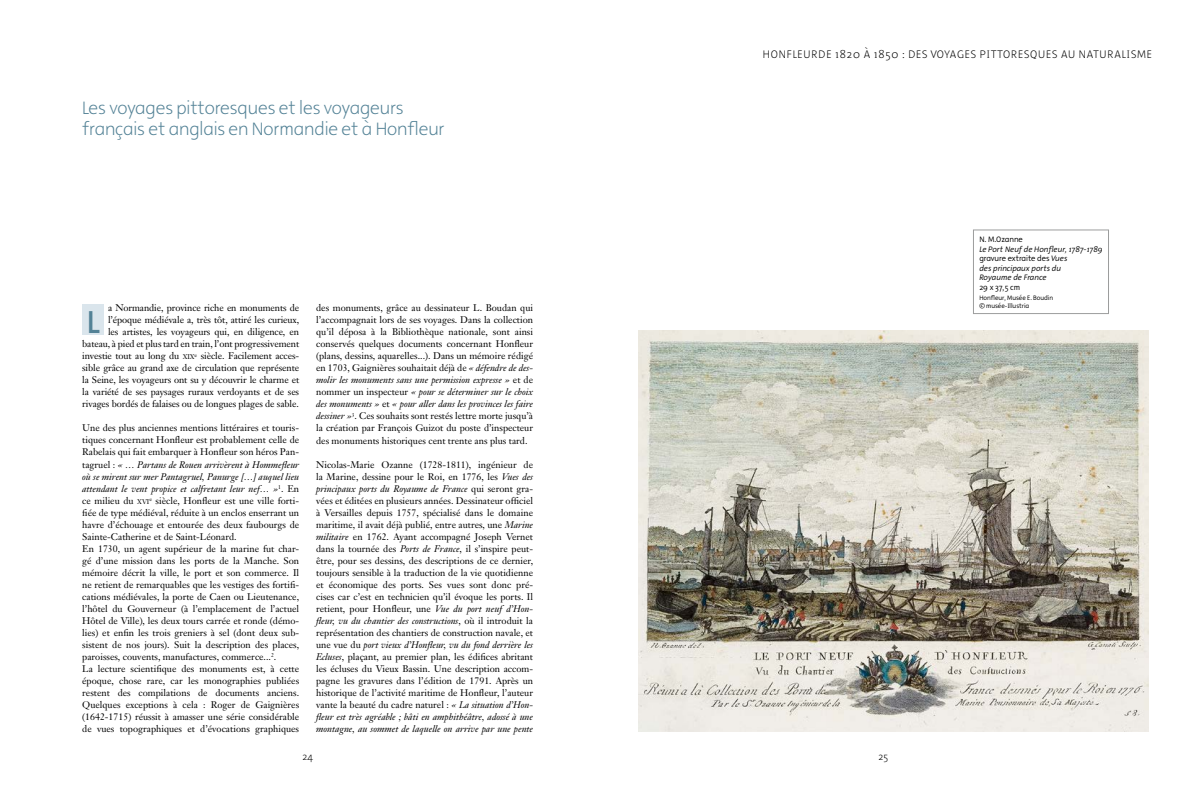
<style>
.page{position:relative;width:1191px;height:794px;background:#fff}
.page>*{position:absolute;margin:0;border:0;box-sizing:border-box;transform-origin:0 0}
.t1{font:32.6px "Malcom";color:#538296}
.t2{font:300 18px/21.6px "Malcom";color:#538296}
.t3{font:300 11px "Malcom";letter-spacing:.075em;color:#000}
.t4{font:300 10px "Malcom";color:#000}
.t5{font:9.5px/12px "Janson Text";color:#000;text-align:justify}
.t6{font:italic 300 8px/9.6px "Malcom";color:#000}
.t7{font:300 8px "Malcom";color:#000}
.t8{font:300 6.5px/7.8px "Malcom";color:#000}
.s1{font-size:6.7px}
.s2{font-style:italic}
.s3{font-style:normal}
</style>
<div class="page">
<img style="left:638px;top:331px;width:510px;height:400px">
<div style="left:973px;top:230px;width:135px;height:84px;border:1px solid #9c9d9d"></div>
<div style="left:82px;top:304px;width:22px;height:31px;background:#dae5ec"></div>
<h2 class="t2" style="left:82px;top:97px;width:364px">Les voyages pittoresques et les voyageurs français et anglais en Normandie et à Honfleur</h2>
<p class="t5" style="left:82px;top:302px;width:218px;text-align:right">a Normandie, province riche en monuments de l’époque médiévale a, très tôt, attiré les curieux,<br>les artistes, les voyageurs qui, en diligence, en bateau, à pied et plus tard en train, l’ont progressivement investie tout au long du <span class="s1">XIX</span><sup>e</sup> siècle. Facilement acces&shy;sible grâce au grand axe de circulation que représente la Seine, les voyageurs ont su y découvrir le charme et la variété de ses paysages ruraux verdoyants et de ses rivages bordés de falaises ou de longues plages de sable.</p>
<p class="t5" style="left:82px;top:422px;width:218px;text-align:left">Une des plus anciennes mentions littéraires et touris&shy;tiques concernant Honfleur est probablement celle de Rabelais qui fait embarquer à Honfleur son héros Pan&shy;tagruel : <span class="s2">« … Partans de Rouen arrivèrent à Hommefleur où se mirent sur mer Pantagruel, Panurge […] auquel lieu attendant le vent propice et calfretant leur nef… »</span><sup>1</sup>. En ce milieu du <span class="s1">XVI</span><sup>e</sup> siècle, Honfleur est une ville forti&shy;fiée de type médiéval, réduite à un enclos enserrant un havre d’échouage et entourée des deux faubourgs de Sainte-Catherine et de Saint-Léonard.<br>En 1730, un agent supérieur de la marine fut char&shy;gé d’une mission dans les ports de la Manche. Son mémoire décrit la ville, le port et son commerce. Il ne retient de remarquables que les vestiges des fortifi&shy;cations médiévales, la porte de Caen ou Lieutenance, l’hôtel du Gouverneur (à l’emplacement de l’actuel Hôtel de Ville), les deux tours carrée et ronde (démo&shy;lies) et enfin les trois greniers à sel (dont deux sub&shy;sistent de nos jours). Suit la description des places, paroisses, couvents, manufactures, commerce...<sup>2</sup>.<br>La lecture scientifique des monuments est, à cette époque, chose rare, car les monographies publiées restent des compilations de documents anciens.<br>Quelques exceptions à cela : Roger de Gaignières (1642-1715) réussit à amasser une série considérable de vues topographiques et d’évocations graphiques</p>
<h1 class="t1" style="left:87px;top:301px;width:14px">L</h1>
<p class="t5" style="left:316px;top:302px;width:218px">des monuments, grâce au dessinateur L. Boudan qui l’accompagnait lors de ses voyages. Dans la collection qu’il déposa à la Bibliothèque nationale, sont ainsi conservés quelques documents concernant Honfleur (plans, dessins, aquarelles...). Dans un mémoire rédigé en 1703, Gaignières souhaitait déjà de <span class="s2">« défendre de des&shy;molir les monuments sans une permission expresse »</span> et de nommer un inspecteur <span class="s2">« pour se déterminer sur le choix des monuments »</span> et <span class="s2">« pour aller dans les provinces les faire dessiner »</span><sup>3</sup>. Ces souhaits sont restés lettre morte jusqu’à la création par François Guizot du poste d’inspecteur des monuments historiques cent trente ans plus tard.</p>
<p class="t5" style="left:316px;top:458px;width:218px">Nicolas-Marie Ozanne (1728-1811), ingénieur de la Marine, dessine pour le Roi, en 1776, les <span class="s2">Vues des principaux ports du Royaume de France</span> qui seront gra&shy;vées et éditées en plusieurs années. Dessinateur officiel à Versailles depuis 1757, spécialisé dans le domaine maritime, il avait déjà publié, entre autres, une <span class="s2">Marine militaire</span> en 1762. Ayant accompagné Joseph Vernet dans la tournée des <span class="s2">Ports de France</span>, il s’inspire peut&shy;être, pour ses dessins, des descriptions de ce dernier, toujours sensible à la traduction de la vie quotidienne et économique des ports. Ses vues sont donc pré&shy;cises car c’est en technicien qu’il évoque les ports. Il retient, pour Honfleur, une <span class="s2">Vue du port neuf d’Hon&shy;fleur, vu du chantier des constructions</span>, où il introduit la représentation des chantiers de construction navale, et une vue du <span class="s2">port vieux d’Honfleur, vu du fond derrière les Ecluses</span>, plaçant, au premier plan, les édifices abritant les écluses du Vieux Bassin. Une description accom&shy;pagne les gravures dans l’édition de 1791. Après un historique de l’activité maritime de Honfleur, l’auteur vante la beauté du cadre naturel : <span class="s2">« La situation d’Hon&shy;fleur est très agréable ; bâti en amphithéâtre, adossé à une montagne, au sommet de laquelle on arrive par une pente</span></p>
<p class="t3" style="left:763px;top:47px;width:390px">HONFLEURDE 1820 À 1850 : DES VOYAGES PITTORESQUES AU NATURALISME</p>
<p class="t7" style="left:979px;top:234px;width:45px">N. M.Ozanne</p>
<p class="t6" style="left:979px;top:244px;width:125px">Le Port Neuf de Honfleur, 1787-1789 <span class="s3">gravure extraite des</span> Vues<br>des principaux ports du<br>Royaume de France</p>
<p class="t7" style="left:979px;top:282px;width:42px">29 x 37,5 cm</p>
<p class="t8" style="left:979px;top:294px;width:75px">Honfleur, Musée E. Boudin © musée-Illustria</p>
<p class="t4" style="left:302px;top:749px;width:12px">24</p>
<p class="t4" style="left:878px;top:749px;width:11px">25</p>
</div>
